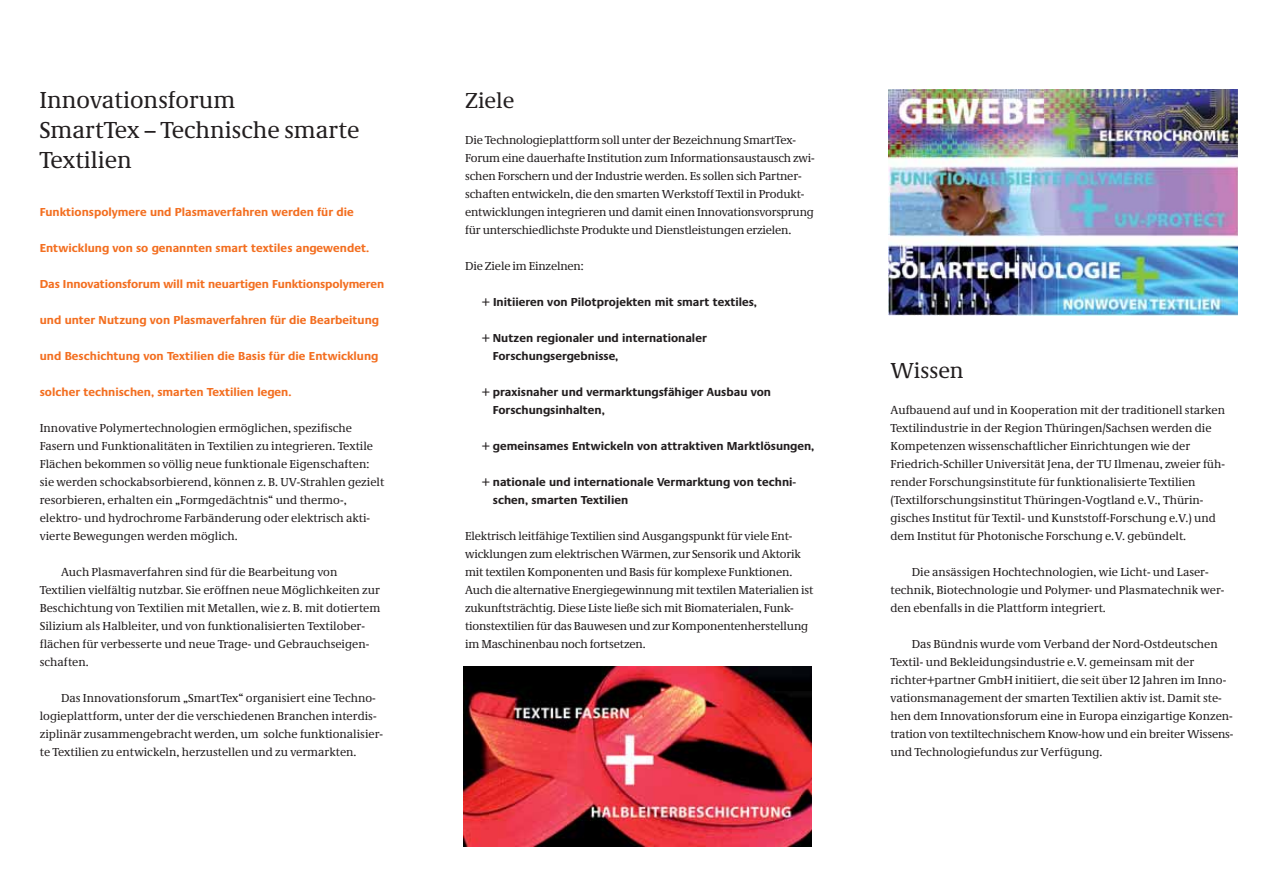
<style>
.page{position:relative;width:1276px;height:893px;background:#fff}
.page>*{position:absolute;margin:0;border:0;box-sizing:border-box;transform-origin:0 0}
.t1{font:24px/30px "Neue Demos";color:#231f20}
.t2{font:22.5px "Neue Demos";color:#231f20}
.t3{font:12px/18px "Neue Demos";color:#231f20}
.t4{font:700 12px "Neue Praxis";color:#f36f21}
.t5{font:700 12px/18px "Neue Praxis";color:#231f20}
</style>
<div class="page">
<img style="left:463px;top:666px;width:348px;height:180px">
<img style="left:889px;top:89px;width:348px;height:226px">
<h1 class="t1" style="left:39px;top:87px;width:322px">Innovationsforum<br>SmartTex – Technische smarte<br>Textilien</h1>
<p class="t4" style="left:40px;top:207px;width:315px">Funktionspolymere und Plasmaverfahren werden für die</p>
<p class="t4" style="left:40px;top:243px;width:331px">Entwicklung von so genannten smart textiles angewendet.</p>
<p class="t4" style="left:40px;top:279px;width:346px">Das Innovationsforum will mit neuartigen Funktionspolymeren</p>
<p class="t4" style="left:40px;top:315px;width:341px">und unter Nutzung von Plasmaverfahren für die Bearbeitung</p>
<p class="t4" style="left:40px;top:351px;width:340px">und Beschichtung von Textilien die Basis für die Entwicklung</p>
<p class="t4" style="left:40px;top:387px;width:253px">solcher technischen, smarten Textilien legen.</p>
<p class="t3" style="left:40px;top:420px;width:346px">Innovative Polymertechnologien ermöglichen, spezifische Fasern und Funktionalitäten in Textilien zu integrieren. Textile Flächen bekommen so völlig neue funktionale Eigenschaften: sie werden schockabsorbierend, können z. B. UV-Strahlen gezielt resorbieren, erhalten ein „Formgedächtnis“ und thermo-, elektro- und hydrochrome Farbänderung oder elektrisch akti&shy;vierte Bewegungen werden möglich.</p>
<p class="t3" style="left:40px;top:564px;width:342px;text-indent:21px">Auch Plasmaverfahren sind für die Bearbeitung von Textilien vielfältig nutzbar. Sie eröffnen neue Möglichkeiten zur Beschichtung von Textilien mit Metallen, wie z. B. mit dotiertem Silizium als Halbleiter, und von funktionalisierten Textilober&shy;flächen für verbesserte und neue Trage- und Gebrauchseigen&shy;schaften.</p>
<p class="t3" style="left:40px;top:690px;width:345px;text-indent:21px">Das Innovationsforum „SmartTex“ organisiert eine Techno&shy;logieplattform, unter der die verschiedenen Branchen interdis&shy;ziplinär zusammengebracht werden, um solche funktionalisier&shy;te Textilien zu entwickeln, herzustellen und zu vermarkten.</p>
<h2 class="t2" style="left:465px;top:92px;width:51px">Ziele</h2>
<p class="t3" style="left:465px;top:132px;width:351px">Die Technologieplattform soll unter der Bezeichnung SmartTex-Forum eine dauerhafte Institution zum Informationsaustausch zwi&shy;schen Forschern und der Industrie werden. Es sollen sich Partner&shy;schaften entwickeln, die den smarten Werkstoff Textil in Produkt&shy;entwicklungen integrieren und damit einen Innovationsvorsprung für unterschiedlichste Produkte und Dienstleistungen erzielen.</p>
<p class="t3" style="left:465px;top:258px;width:120px">Die Ziele im Einzelnen:</p>
<p class="t5" style="left:482px;top:294px;width:276px">+ Initiieren von Pilotprojekten mit smart textiles,</p>
<p class="t5" style="left:493px;top:330px;width:215px;text-indent:-11px">+ Nutzen regionaler und internationaler<br>Forschungsergebnisse,</p>
<p class="t5" style="left:493px;top:384px;width:280px;text-indent:-11px">+ praxisnaher und vermarktungsfähiger Ausbau von<br>Forschungsinhalten,</p>
<p class="t5" style="left:482px;top:438px;width:334px">+ gemeinsames Entwickeln von attraktiven Marktlösungen,</p>
<p class="t5" style="left:493px;top:474px;width:305px;text-indent:-11px">+ nationale und internationale Vermarktung von techni&shy;schen, smarten Textilien</p>
<p class="t3" style="left:465px;top:528px;width:350px">Elektrisch leitfähige Textilien sind Ausgangspunkt für viele Ent&shy;wicklungen zum elektrischen Wärmen, zur Sensorik und Aktorik mit textilen Komponenten und Basis für komplexe Funktionen.<br>Auch die alternative Energiegewinnung mit textilen Materialien ist zukunftsträchtig. Diese Liste ließe sich mit Biomaterialen, Funk&shy;tionstextilien für das Bauwesen und zur Komponentenherstellung im Maschinenbau noch fortsetzen.</p>
<h2 class="t2" style="left:890px;top:362px;width:75px">Wissen</h2>
<p class="t3" style="left:890px;top:402px;width:336px">Aufbauend auf und in Kooperation mit der traditionell starken Textilindustrie in der Region Thüringen/Sachsen werden die Kompetenzen wissenschaftlicher Einrichtungen wie der Friedrich-Schiller Universität Jena, der TU Ilmenau, zweier füh&shy;render Forschungsinstitute für funktionalisierte Textilien (Textilforschungsinstitut Thüringen-Vogtland e.V., Thürin&shy;gisches Institut für Textil- und Kunststoff-Forschung e.V.) und dem Institut für Photonische Forschung e.V. gebündelt.</p>
<p class="t3" style="left:890px;top:564px;width:335px;text-indent:21px">Die ansässigen Hochtechnologien, wie Licht- und Laser&shy;technik, Biotechnologie und Polymer- und Plasmatechnik wer&shy;den ebenfalls in die Plattform integriert.</p>
<p class="t3" style="left:890px;top:636px;width:344px;text-indent:21px">Das Bündnis wurde vom Verband der Nord-Ostdeutschen Textil- und Bekleidungsindustrie e.V. gemeinsam mit der richter+partner GmbH initiiert, die seit über 12 Jahren im Inno&shy;vationsmanagement der smarten Textilien aktiv ist. Damit ste&shy;hen dem Innovationsforum eine in Europa einzigartige Konzen&shy;tration von textiltechnischem Know-how und ein breiter Wissens&shy;und Technologiefundus zur Verfügung.</p>
</div>
